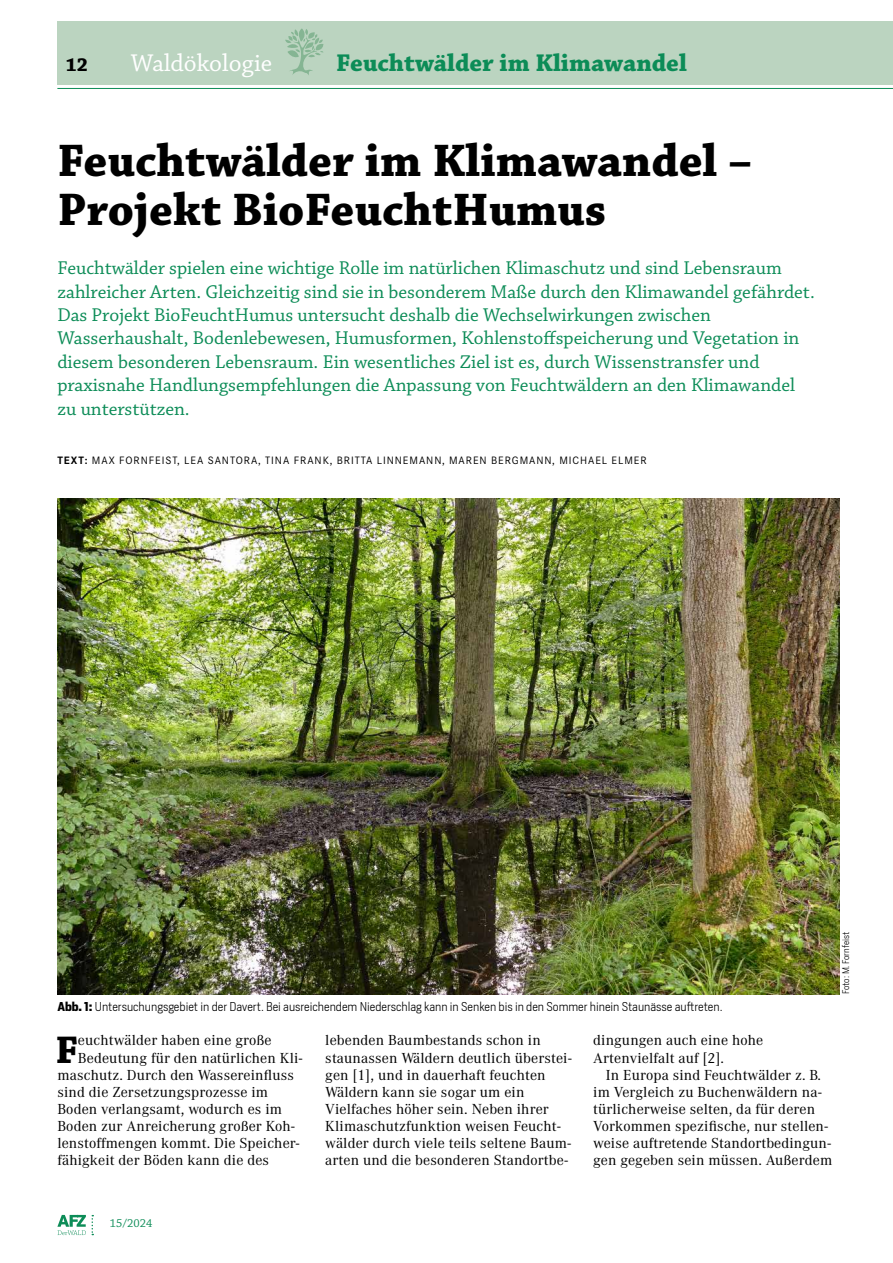
<style>
.page{position:relative;width:893px;height:1263px;background:#fff}
.page>*{position:absolute;margin:0;border:0;box-sizing:border-box;transform-origin:0 0}
.t1{font:700 48px/49.5px "Chaparral Pro";color:#000}
.t2{font:700 40.5px "Chaparral Pro";color:#000}
.t3{font:700 25.5px "Chaparral Pro";color:#0c8c57}
.t4{font:25.5px "Chaparral Pro";color:#fff}
.t5{font:19.5px/23.4px "Chaparral Pro";color:#0c8c57}
.t6{font:700 19.5px "Chaparral Pro";color:#000}
.t7{font:14.25px/17.1px "Corporate A";letter-spacing:.01em;color:#000}
.t8{font:300 12px "Heron Sans";color:#000}
.t9{font:12px "Chaparral Pro";color:#0c8c57}
.t10{font:10.5px "Corporate S";letter-spacing:.09em;color:#000}
.t11{font:300 9px "Heron Sans";color:#000}
.s1{font-weight:700}
</style>
<div class="page">
<div style="left:57px;top:21px;width:836px;height:64px;background:#bbd4c0"></div>
<hr style="left:57px;top:88px;width:836px;height:1px;background:#0c8c57">
<svg style="left:92px;top:1215px;width:1px;height:20px"></svg>
<svg style="left:57px;top:1215px;width:29px;height:20px"></svg>
<svg style="left:285px;top:28px;width:38px;height:47px"></svg>
<img style="left:57px;top:498px;width:783px;height:496px">
<h3 class="t6" style="left:66px;top:53px;width:23px">12</h3>
<h3 class="t4" style="left:131px;top:49px;width:143px">Waldökologie</h3>
<h3 class="t3" style="left:336px;top:48px;width:352px">Feuchtwälder im Klimawandel</h3>
<h1 class="t1" style="left:57px;top:138px;width:696px">Feuchtwälder im Klimawandel –<br>Projekt BioFeuchtHumus</h1>
<p class="t5" style="left:57px;top:257px;width:759px">Feuchtwälder spielen eine wichtige Rolle im natürlichen Klimaschutz und sind Lebensraum zahlreicher Arten. Gleichzeitig sind sie in besonderem Maße durch den Klimawandel gefährdet.<br>Das Projekt BioFeuchtHumus untersucht deshalb die Wechselwirkungen zwischen Wasserhaushalt, Bodenlebewesen, Humusformen, Kohlenstoffspeicherung und Vegetation in diesem besonderen Lebensraum. Ein wesentliches Ziel ist es, durch Wissenstransfer und praxisnahe Handlungsempfehlungen die Anpassung von Feuchtwäldern an den Klimawandel zu unterstützen.</p>
<p class="t10" style="left:57px;top:454px;width:591px"><span class="s1">TEXT:</span> MAX FORNFEIST, LEA SANTORA, TINA FRANK, BRITTA LINNEMANN, MAREN BERGMANN, MICHAEL ELMER</p>
<p class="t8" style="left:57px;top:999px;width:667px"><span class="s1">Abb. 1:</span> Untersuchungsgebiet in der Davert. Bei ausreichendem Niederschlag kann in Senken bis in den Sommer hinein Staunässe auftreten.</p>
<h2 class="t2" style="left:55px;top:1026px;width:24px">F</h2>
<p class="t7" style="left:78px;top:1032px;width:195px">euchtwälder haben eine große</p>
<p class="t7" style="left:78px;top:1049px;width:226px">Bedeutung für den natürlichen Kli-</p>
<p class="t7" style="left:57px;top:1066px;width:238px">maschutz. Durch den Wassereinfluss</p>
<p class="t7" style="left:57px;top:1083px;width:212px">sind die Zersetzungsprozesse im</p>
<p class="t7" style="left:57px;top:1100px;width:226px">Boden verlangsamt, wodurch es im</p>
<p class="t7" style="left:57px;top:1117px;width:239px">Boden zur Anreicherung großer Koh-</p>
<p class="t7" style="left:57px;top:1135px;width:244px">lenstoffmengen kommt. Die Speicher-</p>
<p class="t7" style="left:57px;top:1152px;width:213px">fähigkeit der Böden kann die des</p>
<p class="t7" style="left:325px;top:1032px;width:248px">lebenden Baumbestands schon in staunassen Wäldern deutlich überstei&shy;gen [1], und in dauerhaft feuchten Wäldern kann sie sogar um ein Vielfaches höher sein. Neben ihrer Klimaschutzfunktion weisen Feucht&shy;wälder durch viele teils seltene Baum&shy;arten und die besonderen Standortbe-</p>
<p class="t7" style="left:593px;top:1032px;width:171px">dingungen auch eine hohe<br>Artenvielfalt auf [2].</p>
<p class="t7" style="left:593px;top:1066px;width:241px;text-indent:13px">In Europa sind Feuchtwälder z. B. im Vergleich zu Buchenwäldern na&shy;türlicherweise selten, da für deren Vorkommen spezifische, nur stellen&shy;weise auftretende Standortbedingun&shy;gen gegeben sein müssen. Außerdem</p>
<p class="t11" style="left:840px;top:994px;width:64px;rotate:-90deg">Foto: M. Fornfeist</p>
<p class="t9" style="left:110px;top:1216px;width:44px">15/2024</p>
</div>
